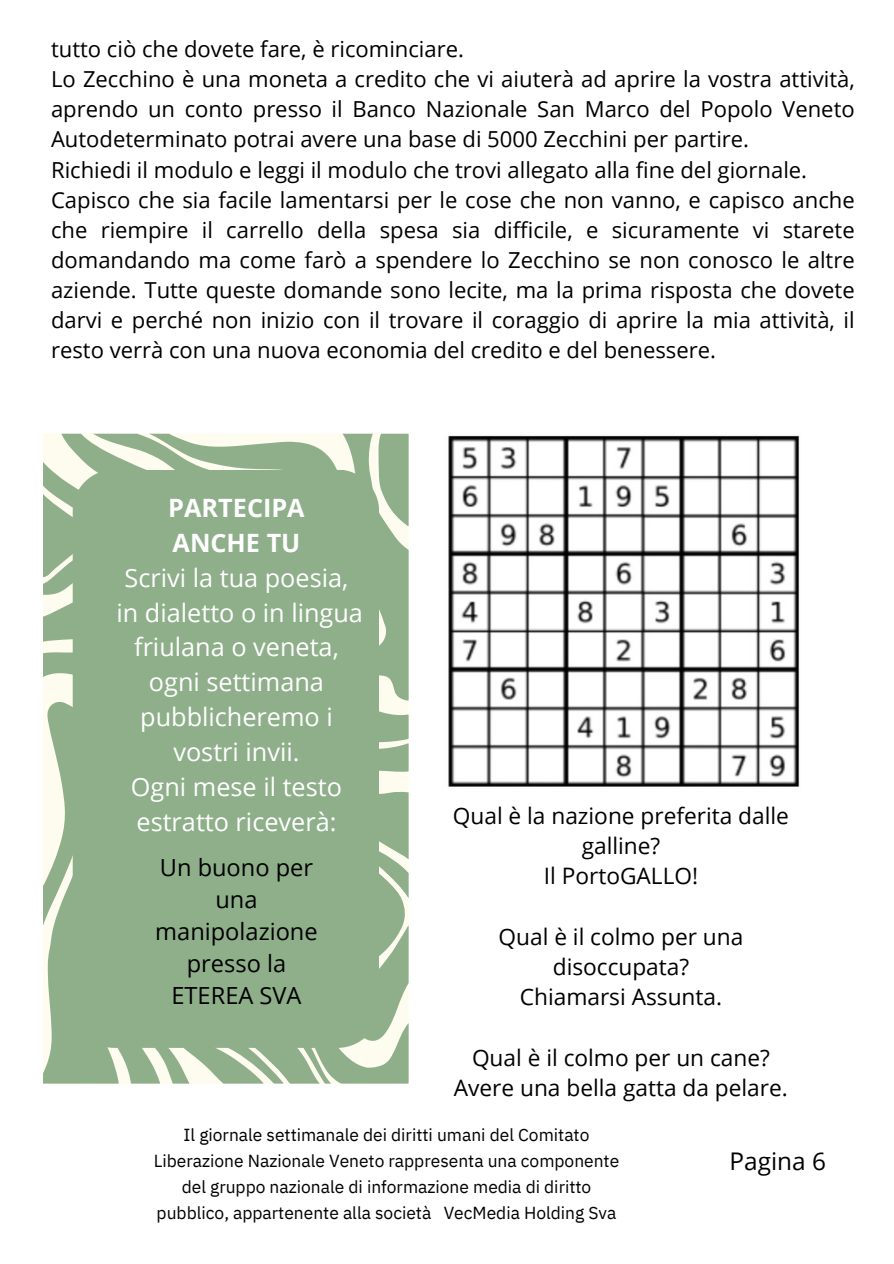
<style>
.page{position:relative;width:894px;height:1264px;background:#fff}
.page>*{position:absolute;margin:0;border:0;box-sizing:border-box;transform-origin:0 0}
.t1{font:25.2px/34.8px "Open Sans";color:#fff;text-align:center}
.t2{font:24.3px "Open Sans";color:#000}
.t3{font:23.55px/32.1px "Open Sans";color:#000;text-align:center}
.t4{font:22.65px/30.3px "Open Sans";color:#000;text-align:center}
.t5{font:22.05px/30.2px "Open Sans";color:#000}
.t6{font:17.4px/26.1px "IBM Plex Sans";color:#000;text-align:center}
.s1{font-weight:700}
</style>
<div class="page">
<svg style="left:43px;top:433px;width:366px;height:651px;fill:#8eaf8a"></svg>
<div style="left:73px;top:469px;width:306px;height:578px;background:#8eaf8a;border-radius:42px"></div>
<img style="left:448px;top:435px;width:352px;height:352px">
<p class="t5" style="left:51px;top:33px;width:805px">tutto ciò che dovete fare, è ricominciare.<br>Lo Zecchino è una moneta a credito che vi aiuterà ad aprire la vostra attività, aprendo un conto presso il Banco Nazionale San Marco del Popolo Veneto Autodeterminato potrai avere una base di 5000 Zecchini per partire.<br>Richiedi il modulo e leggi il modulo che trovi allegato alla fine del giornale.<br>Capisco che sia facile lamentarsi per le cose che non vanno, e capisco anche che riempire il carrello della spesa sia difficile, e sicuramente vi starete domandando ma come farò a spendere lo Zecchino se non conosco le altre aziende. Tutte queste domande sono lecite, ma la prima risposta che dovete darvi e perché non inizio con il trovare il coraggio di aprire la mia attività, il resto verrà con una nuova economia del credito e del benessere.</p>
<h1 class="t1" style="left:116px;top:489px;width:248px"><span class="s1">PARTECIPA<br>ANCHE TU<br></span>Scrivi la tua poesia, in dialetto o in lingua friulana o veneta, ogni settimana pubblicheremo i vostri invii.<br>Ogni mese il testo estratto riceverà:</h1>
<h1 class="t3" style="left:155px;top:850px;width:164px">Un buono per una manipolazione presso la<br>ETEREA SVA</h1>
<h2 class="t4" style="left:452px;top:799px;width:337px">Qual è la nazione preferita dalle galline?<br>Il PortoGALLO!</h2>
<h2 class="t4" style="left:498px;top:920px;width:246px">Qual è il colmo per una disoccupata?<br>Chiamarsi Assunta.</h2>
<h2 class="t4" style="left:454px;top:1041px;width:335px">Qual è il colmo per un cane?<br>Avere una bella gatta da pelare.</h2>
<p class="t6" style="left:154px;top:1121px;width:467px">Il giornale settimanale dei diritti umani del Comitato Liberazione Nazionale Veneto rappresenta una componente del gruppo nazionale di informazione media di diritto pubblico, appartenente alla società VecMedia Holding Sva</p>
<p class="t2" style="left:729px;top:1143px;width:98px">Pagina 6</p>
</div>
